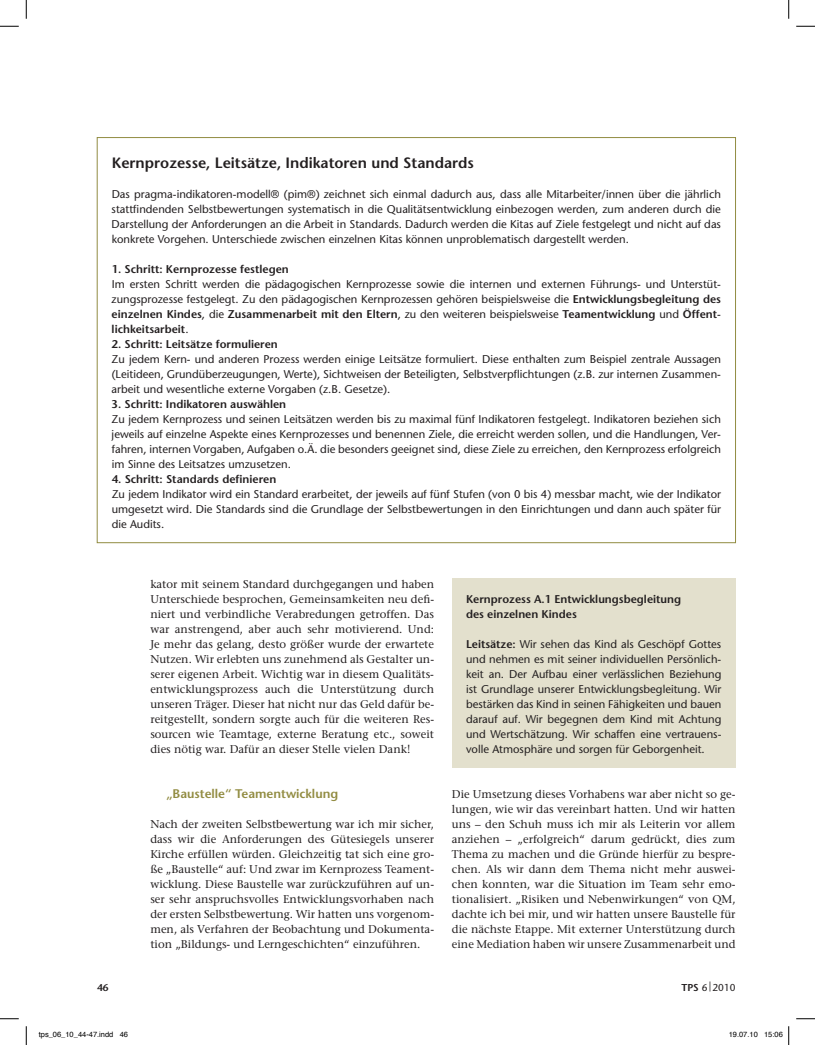
<style>
.page{position:relative;width:815px;height:1045px;background:#fff}
.page>*{position:absolute;margin:0;border:0;box-sizing:border-box;transform-origin:0 0}
.t1{font:600 15px "Stone Sans Std";color:#231f20}
.t2{font:600 12.5px "Stone Sans Std";color:#928c42}
.t3{font:500 11.25px/15px "Stone Sans Std";color:#231f20;text-align:justify}
.t4{font:500 11.25px/15px "Stone Serif Std";color:#231f20;text-align:justify}
.t5{font:600 11.25px/15px "Stone Sans Std";color:#231f20}
.t6{font:500 10px "Stone Sans Std";color:#231f20}
.t7{font:600 10px "Stone Sans Std";color:#231f20}
.t8{font:7.5px "Helvetica";color:#000}
.s1{font-weight:600}
</style>
<div class="page">
<div style="left:451px;top:578px;width:284px;height:190px;background:#e3e0cd"></div>
<svg style="left:0;top:25px;width:19px;height:2px"></svg>
<svg style="left:796px;top:25px;width:18px;height:2px"></svg>
<svg style="left:0;top:1018px;width:19px;height:1px"></svg>
<svg style="left:796px;top:1018px;width:18px;height:1px"></svg>
<svg style="left:25px;top:0;width:2px;height:19px"></svg>
<svg style="left:25px;top:1026px;width:2px;height:19px"></svg>
<svg style="left:788px;top:0;width:1px;height:19px"></svg>
<svg style="left:788px;top:1026px;width:1px;height:19px"></svg>
<h1 class="t1" style="left:112px;top:153px;width:364px">Kernprozesse, Leitsätze, Indikatoren und Standards</h1>
<p class="t3" style="left:112px;top:186px;width:610px">Das pragma-indikatoren-modell® (pim®) zeichnet sich einmal dadurch aus, dass alle M itarbeiter/innen über die jährlich stattfindenden Selbstbewertungen systematisch in die Qualitätsentwicklung einbezogen werden, zum anderen durch die Darstellung der Anforderungen an die Arbeit in Standards. Dadurch werden die Kitas auf Ziele festgelegt und nicht auf das konkrete Vorgehen. U nterschiede zwischen einzelnen Kitas können unproblematisch dargestellt werden.</p>
<p class="t5" style="left:112px;top:261px;width:178px">1. Schritt: Kernprozesse festlegen</p>
<p class="t3" style="left:112px;top:276px;width:610px">Im ersten Schritt werden die pädagogischen Kernprozesse sowie die internen und externen Führungs- und U nterstüt&shy;zungsprozesse festgelegt. Zu den pädagogischen Kernprozessen gehören beispielsweise die <span class="s1">Entwicklungsbegleitung des einzelnen Kindes</span>, die <span class="s1">Zusammenarbeit mit den Eltern</span>, zu den weiteren beispielsweise <span class="s1">Teamentwicklung</span> und <span class="s1">Öffent&shy;lichkeitsarbeit</span>.</p>
<p class="t5" style="left:112px;top:336px;width:168px">2. Schritt: Leitsätze formulieren</p>
<p class="t3" style="left:112px;top:351px;width:610px">Zu jedem Kern- und anderen Prozess werden einige Leitsätze formuliert. Diese enthalten zum Beispiel zentrale Aussagen (Leitideen, Grundüberzeugungen, Werte), Sichtweisen der Beteiligten, Selbstverpflichtungen (z.B. zur internen Zusammen&shy;arbeit und wesentliche externe Vorgaben (z.B. Gesetze).</p>
<p class="t5" style="left:112px;top:396px;width:176px">3. Schritt: Indikatoren auswählen</p>
<p class="t3" style="left:112px;top:411px;width:610px">Zu jedem Kernprozess und seinen Leitsätzen werden bis zu maximal fünf Indikatoren festgelegt. Indikatoren beziehen sich jeweils auf einzelne Aspekte eines Kernprozesses und benennen Ziele, die erreicht werden sollen, und die Handlungen, Ver&shy;fahren, internen Vorgaben, Aufgaben o.Ä. die besonders geeignet sind, diese Ziele zu erreichen, den Kernprozess erfolgreich im Sinne des Leitsatzes umzusetzen.</p>
<p class="t5" style="left:112px;top:471px;width:166px">4. Schritt: Standards definieren</p>
<p class="t3" style="left:112px;top:486px;width:610px">Zu jedem Indikator wird ein Standard erarbeitet, der jeweils auf fünf Stufen (von 0 bis 4) messbar macht, wie der Indikator umgesetzt wird. Die Standards sind die Grundlage der Selbstbewertungen in den Einrichtungen und dann auch später für die Audits.</p>
<p class="t4" style="left:150px;top:576px;width:285px">kator mit seinem Standard durchgegangen und haben Unterschiede besprochen, Gemeinsamkeiten neu defi&shy;niert und verbindliche Verabredungen getroffen. Das war anstrengend, aber auch sehr motivierend. Und:<br>Je mehr das gelang, desto größer wurde der erwartete Nutzen. Wir erlebten uns zunehmend als Gestalter un&shy;serer eigenen Arbeit. Wichtig war in diesem Qualitäts&shy;entwicklungsprozess auch die Unterstützung durch unseren Träger. Dieser hat nicht nur das Geld dafür be&shy;reitgestellt, sondern sorgte auch für die weiteren Res&shy;sourcen wie Teamtage, externe Beratung etc., soweit dies nötig war. Dafür an dieser Stelle vielen Dank!</p>
<p class="t2" style="left:166px;top:786px;width:173px">„Baustelle“ Teamentwicklung</p>
<p class="t4" style="left:150px;top:816px;width:285px">Nach der zweiten Selbstbewertung war ich mir sicher, dass wir die Anforderungen des Gütesiegels unserer Kirche erfüllen würden. Gleichzeitig tat sich eine gro&shy;ße „Baustelle“ auf: Und zwar im Kernprozess Teament&shy;wicklung. Diese Baustelle war zurückzuführen auf un&shy;ser sehr anspruchsvolles Entwicklungsvorhaben nach der ersten Selbstbewertung. Wir hatten uns vorgenom&shy;men, als Verfahren der Beobachtung und Dokumenta&shy;tion „Bildungs- und Lerngeschichten“ einzuführen.</p>
<p class="t5" style="left:466px;top:591px;width:217px">Kernprozess A.1 Entwicklungsbegleitung des einzelnen Kindes</p>
<p class="t3" style="left:466px;top:636px;width:257px"><span class="s1">Leitsätze:</span> Wir sehen das Kind als Geschöpf Gottes und nehmen es mit seiner individuellen Persönlich&shy;keit an. Der Aufbau einer verlässlichen Beziehung ist Grundlage unserer Entwicklungsbegleitung. Wir bestärken das Kind in seinen Fähigkeiten und bauen darauf auf. Wir begegnen dem Kind mit Achtung und Wertschätzung. Wir schaffen eine vertrauens&shy;volle Atmosphäre und sorgen für Geborgenheit.</p>
<p class="t4" style="left:452px;top:786px;width:285px">Die Umsetzung dieses Vorhabens war aber nicht so ge&shy;lungen, wie wir das vereinbart hatten. Und wir hatten uns – den Schuh muss ich mir als Leiterin vor allem anziehen – „erfolgreich“ darum gedrückt, dies zum Thema zu machen und die Gründe hierfür zu bespre&shy;chen. Als wir dann dem Thema nicht mehr auswei&shy;chen konnten, war die Situation im Team sehr emo&shy;tionalisiert. „Risiken und Nebenwirkungen“ von QM, dachte ich bei mir, und wir hatten unsere Baustelle für die nächste Etappe. Mit externer Unterstützung durch eine Mediation haben wir unsere Zusammenarbeit und</p>
<p class="t7" style="left:97px;top:981px;width:13px">46</p>
<p class="t6" style="left:681px;top:981px;width:56px"><span class="s1">TPS</span> 6 | 2010</p>
<p class="t8" style="left:39px;top:1029px;width:91px">tps_06_10_44-47.indd 46</p>
<p class="t8" style="left:728px;top:1029px;width:56px">19.07.10 15:06</p>
</div>
